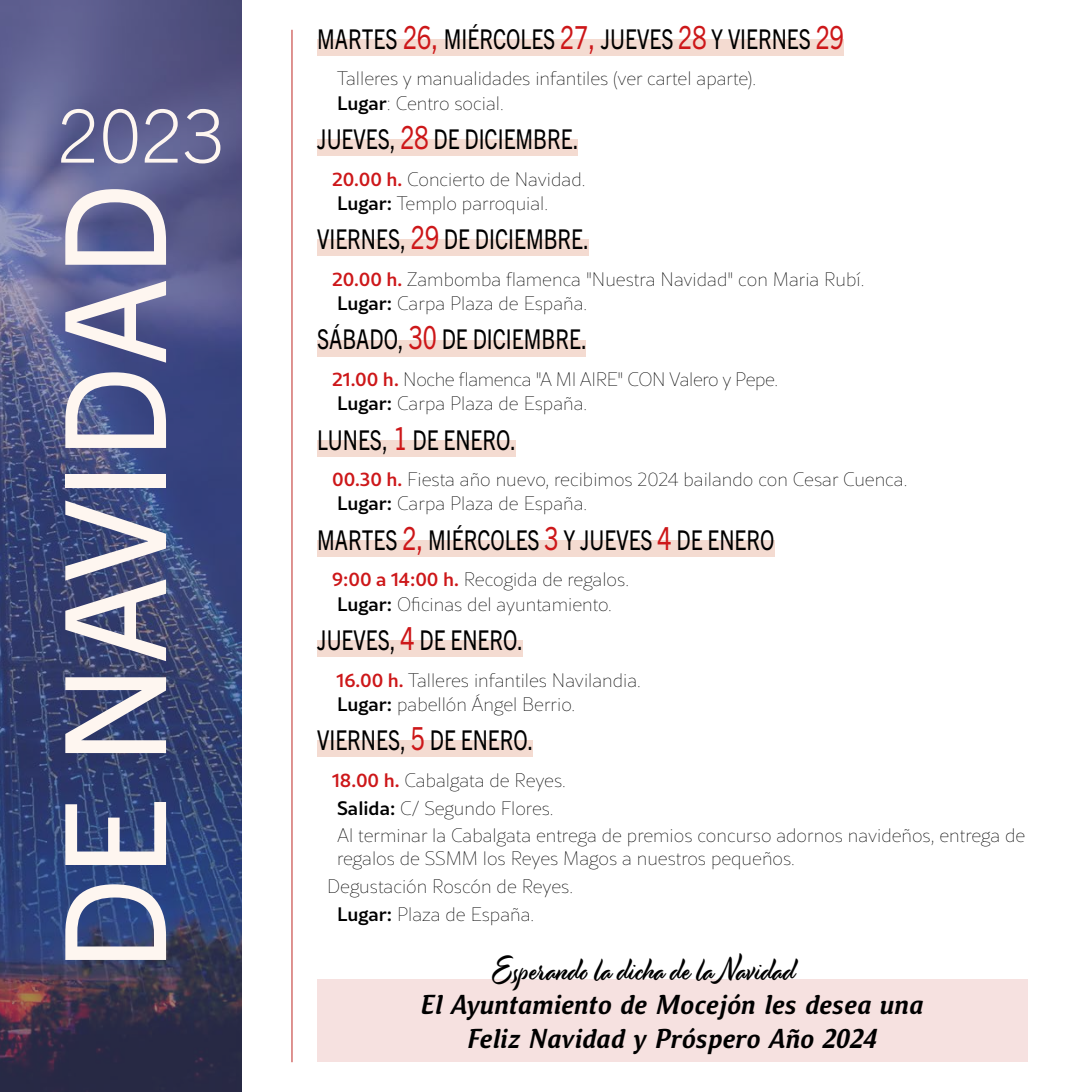
<style>
.page{position:relative;width:1092px;height:1092px;background:#fff}
.page>*{position:absolute;margin:0;border:0;box-sizing:border-box;transform-origin:0 0}
.t1{font:140.17px "Trade Gothic Next LT Pro";color:#fef6f0}
.t2{font:300 73.5px "Trade Gothic Next LT Pro";color:#fef6f0}
.t3{font:29.75px "Modish";color:#000}
.t4{font:italic 600 28px/33.6px "Calendula";color:#000;text-align:center}
.t5{font:27.3px "Trade Gothic Next LT Pro";color:#000;scale:.77 1}
.t6{font:100 19.25px/24.2px "Rival Sans";color:#000}
.t7{font:100 19.25px/24.2px "Rival Sans";letter-spacing:-.02em;color:#000}
.s1{font-size:31.85px;color:#cd1719}
.s2{font-weight:500}
.s3{font-weight:500;color:#cd1719}
</style>
<div class="page">
<div style="left:317px;top:39px;width:526px;height:17px;background:#f4dbd1"></div>
<div style="left:317px;top:139px;width:261px;height:17px;background:#f4dbd1"></div>
<div style="left:317px;top:239px;width:271px;height:17px;background:#f4dbd1"></div>
<div style="left:317px;top:340px;width:269px;height:16px;background:#f4dbd1"></div>
<div style="left:317px;top:440px;width:198px;height:17px;background:#f4dbd1"></div>
<div style="left:317px;top:540px;width:457px;height:17px;background:#f4dbd1"></div>
<div style="left:317px;top:640px;width:205px;height:17px;background:#f4dbd1"></div>
<div style="left:317px;top:740px;width:215px;height:17px;background:#f4dbd1"></div>
<hr style="left:291px;top:30px;width:1px;height:1032px;background:#be2824">
<svg style="left:0;top:0;width:242px;height:1091px;background:#454c7b"></svg>
<div style="left:317px;top:978px;width:710px;height:83px;background:#f6e1e0"></div>
<h2 class="t2" style="left:58px;top:85px;width:168px">2023</h2>
<h1 class="t1" style="left:17px;top:972px;width:791px;rotate:-90deg">DE NAVIDAD</h1>
<h3 class="t5" style="left:317px;top:20px;width:685px">MARTES <span class="s1">26,</span> MIÉRCOLES <span class="s1">27,</span> JUEVES <span class="s1">28</span> Y VIERNES <span class="s1">29</span></h3>
<p class="t6" style="left:337px;top:67px;width:420px">Talleres y manualidades infantiles (ver cartel aparte).<br><span class="s2">Lugar</span>: Centro social.</p>
<h3 class="t5" style="left:317px;top:120px;width:341px">JUEVES, <span class="s1">28</span> DE DICIEMBRE.</h3>
<p class="t6" style="left:332px;top:167px;width:255px"><span class="s3">20.00 h.</span> Concierto de Navidad.<br><span class="s2">Lugar:</span> Templo parroquial.</p>
<h3 class="t5" style="left:317px;top:220px;width:354px">VIERNES, <span class="s1">29</span> DE DICIEMBRE.</h3>
<p class="t6" style="left:332px;top:267px;width:534px"><span class="s3">20.00 h.</span> Zambomba flamenca "Nuestra Navidad" con Maria Rubí.<br><span class="s2">Lugar:</span> Carpa Plaza de España.</p>
<h3 class="t5" style="left:317px;top:320px;width:352px">SÁBADO, <span class="s1">30</span> DE DICIEMBRE.</h3>
<p class="t7" style="left:332px;top:367px;width:447px"><span class="s3">21.00 h.</span> Noche flamenca "A MI AIRE" CON Valero y Pepe.<br><span class="s2">Lugar:</span> Carpa Plaza de España.</p>
<h3 class="t5" style="left:317px;top:420px;width:260px">LUNES, <span class="s1">1</span> DE ENERO.</h3>
<p class="t6" style="left:332px;top:467px;width:576px"><span class="s3">00.30 h.</span> Fiesta año nuevo, recibimos 2024 bailando con Cesar Cuenca.<br><span class="s2">Lugar:</span> Carpa Plaza de España.</p>
<h3 class="t5" style="left:317px;top:520px;width:595px">MARTES <span class="s1">2,</span> MIÉRCOLES <span class="s1">3</span> Y JUEVES <span class="s1">4</span> DE ENERO</h3>
<p class="t6" style="left:332px;top:568px;width:298px"><span class="s3">9:00 a 14:00 h.</span> Recogida de regalos.<br><span class="s2">Lugar:</span> Oficinas del ayuntamiento.</p>
<h3 class="t5" style="left:317px;top:621px;width:269px">JUEVES, <span class="s1">4</span> DE ENERO.</h3>
<p class="t6" style="left:336px;top:668px;width:306px"><span class="s3">16.00 h.</span> Talleres infantiles Navilandia.<br><span class="s2">Lugar:</span> pabellón Ángel Berrio.</p>
<h3 class="t5" style="left:317px;top:721px;width:282px">VIERNES, <span class="s1">5</span> DE ENERO.</h3>
<p class="t6" style="left:332px;top:766px;width:694px;line-height:27.7px"><span class="s3">18.00 h.</span> Cabalgata de Reyes.<br><span class="s2">Salida:</span> C/ Segundo Flores.<br>Al terminar la Cabalgata entrega de premios concurso adornos navideños, entrega de</p>
<p class="t6" style="left:337px;top:846px;width:459px">regalos de SSMM los Reyes Magos a nuestros pequeños.</p>
<p class="t6" style="left:327px;top:874px;width:247px">Degustación Roscón de Reyes.</p>
<p class="t6" style="left:337px;top:902px;width:198px"><span class="s2">Lugar:</span> Plaza de España.</p>
<h3 class="t3" style="left:492px;top:951px;width:305px">Esperando la dicha de la Navidad</h3>
<h3 class="t4" style="left:421px;top:988px;width:503px">El Ayuntamiento de Mocejón les desea una<br>Feliz Navidad y Próspero Año 2024</h3>
</div>
